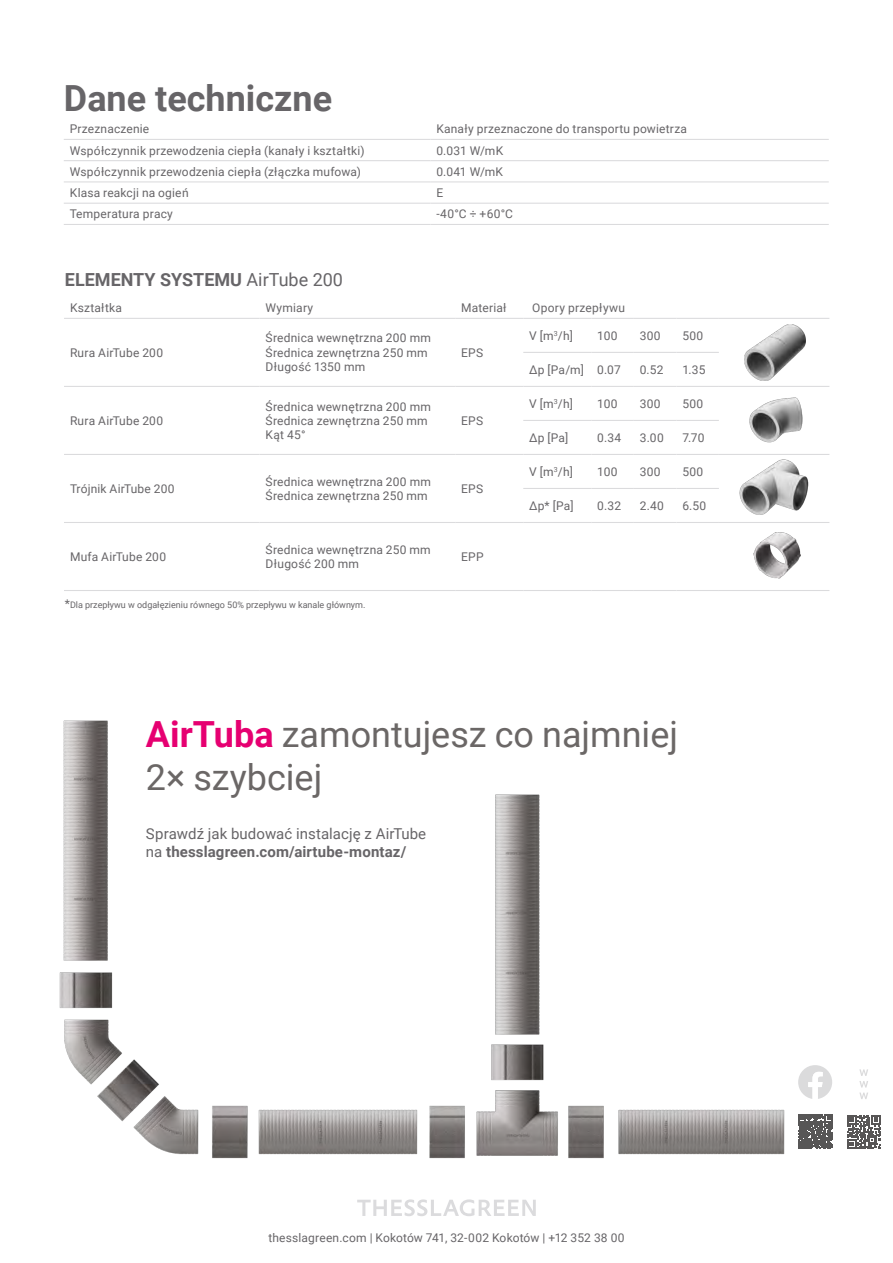
<style>
.page{position:relative;width:893px;height:1263px;background:#fff}
.page>*{position:absolute;margin:0;border:0;box-sizing:border-box;transform-origin:0 0}
.t1{font:36px/43.2px "Roboto";color:#6b6766}
.t2{font:700 36px "Roboto";color:#676568}
.t3{font:700 18px "Roboto";color:#676568}
.t4{font:15px/18px "Roboto";letter-spacing:.005em;color:#676568}
.t5{font:12px/14.4px "Roboto";letter-spacing:.015em;color:#676568}
.t6{font:9px "Roboto";color:#676568}
.s1{font-weight:400}
.s2{font-size:12px}
.s3{font-weight:700;color:#e60071}
.s4{font-weight:700}
</style>
<div class="page">
<svg style="left:357px;top:1199px;width:179px;height:17px"></svg>
<hr style="left:64px;top:318px;width:196px;height:1px;background:#dbdbdd">
<hr style="left:260px;top:318px;width:195px;height:1px;background:#dbdbdd">
<hr style="left:455px;top:318px;width:68px;height:1px;background:#dbdbdd">
<hr style="left:523px;top:318px;width:68px;height:1px;background:#dbdbdd">
<hr style="left:591px;top:318px;width:43px;height:1px;background:#dbdbdd">
<hr style="left:634px;top:318px;width:42px;height:1px;background:#dbdbdd">
<hr style="left:676px;top:318px;width:43px;height:1px;background:#dbdbdd">
<hr style="left:719px;top:318px;width:110px;height:1px;background:#dbdbdd">
<hr style="left:523px;top:352px;width:68px;height:1px;background:#dbdbdd">
<hr style="left:591px;top:352px;width:43px;height:1px;background:#dbdbdd">
<hr style="left:634px;top:352px;width:42px;height:1px;background:#dbdbdd">
<hr style="left:676px;top:352px;width:43px;height:1px;background:#dbdbdd">
<hr style="left:64px;top:386px;width:196px;height:1px;background:#dbdbdd">
<hr style="left:260px;top:386px;width:195px;height:1px;background:#dbdbdd">
<hr style="left:455px;top:386px;width:68px;height:1px;background:#dbdbdd">
<hr style="left:523px;top:386px;width:68px;height:1px;background:#dbdbdd">
<hr style="left:591px;top:386px;width:43px;height:1px;background:#dbdbdd">
<hr style="left:634px;top:386px;width:42px;height:1px;background:#dbdbdd">
<hr style="left:676px;top:386px;width:43px;height:1px;background:#dbdbdd">
<hr style="left:719px;top:386px;width:110px;height:1px;background:#dbdbdd">
<hr style="left:523px;top:420px;width:68px;height:1px;background:#dbdbdd">
<hr style="left:591px;top:420px;width:43px;height:1px;background:#dbdbdd">
<hr style="left:634px;top:420px;width:42px;height:1px;background:#dbdbdd">
<hr style="left:676px;top:420px;width:43px;height:1px;background:#dbdbdd">
<hr style="left:64px;top:454px;width:196px;height:1px;background:#dbdbdd">
<hr style="left:260px;top:454px;width:195px;height:1px;background:#dbdbdd">
<hr style="left:455px;top:454px;width:68px;height:1px;background:#dbdbdd">
<hr style="left:523px;top:454px;width:68px;height:1px;background:#dbdbdd">
<hr style="left:591px;top:454px;width:43px;height:1px;background:#dbdbdd">
<hr style="left:634px;top:454px;width:42px;height:1px;background:#dbdbdd">
<hr style="left:676px;top:454px;width:43px;height:1px;background:#dbdbdd">
<hr style="left:719px;top:454px;width:110px;height:1px;background:#dbdbdd">
<hr style="left:523px;top:488px;width:68px;height:1px;background:#dbdbdd">
<hr style="left:591px;top:488px;width:43px;height:1px;background:#dbdbdd">
<hr style="left:634px;top:488px;width:42px;height:1px;background:#dbdbdd">
<hr style="left:676px;top:488px;width:43px;height:1px;background:#dbdbdd">
<hr style="left:64px;top:522px;width:196px;height:1px;background:#dbdbdd">
<hr style="left:260px;top:522px;width:195px;height:1px;background:#dbdbdd">
<hr style="left:455px;top:522px;width:68px;height:1px;background:#dbdbdd">
<hr style="left:523px;top:522px;width:68px;height:1px;background:#dbdbdd">
<hr style="left:591px;top:522px;width:43px;height:1px;background:#dbdbdd">
<hr style="left:634px;top:522px;width:42px;height:1px;background:#dbdbdd">
<hr style="left:676px;top:522px;width:43px;height:1px;background:#dbdbdd">
<hr style="left:719px;top:522px;width:110px;height:1px;background:#dbdbdd">
<hr style="left:64px;top:590px;width:196px;height:1px;background:#dbdbdd">
<hr style="left:260px;top:590px;width:195px;height:1px;background:#dbdbdd">
<hr style="left:455px;top:590px;width:68px;height:1px;background:#dbdbdd">
<hr style="left:523px;top:590px;width:68px;height:1px;background:#dbdbdd">
<hr style="left:591px;top:590px;width:43px;height:1px;background:#dbdbdd">
<hr style="left:634px;top:590px;width:42px;height:1px;background:#dbdbdd">
<hr style="left:676px;top:590px;width:43px;height:1px;background:#dbdbdd">
<hr style="left:719px;top:590px;width:110px;height:1px;background:#dbdbdd">
<hr style="left:64px;top:160px;width:366px;height:1px;background:#dbdbdd">
<hr style="left:430px;top:160px;width:399px;height:1px;background:#dbdbdd">
<hr style="left:64px;top:181px;width:366px;height:1px;background:#dbdbdd">
<hr style="left:430px;top:181px;width:399px;height:1px;background:#dbdbdd">
<hr style="left:64px;top:203px;width:366px;height:1px;background:#dbdbdd">
<hr style="left:430px;top:203px;width:399px;height:1px;background:#dbdbdd">
<hr style="left:64px;top:224px;width:366px;height:1px;background:#dbdbdd">
<hr style="left:430px;top:224px;width:399px;height:1px;background:#dbdbdd">
<hr style="left:64px;top:139px;width:366px;height:1px;background:#dbdbdd">
<hr style="left:430px;top:139px;width:399px;height:1px;background:#dbdbdd">
<img style="left:745px;top:324px;width:60px;height:56px">
<img style="left:749px;top:397px;width:54px;height:46px">
<img style="left:739px;top:459px;width:70px;height:56px">
<img style="left:753px;top:532px;width:48px;height:47px">
<img style="left:59px;top:720px;width:726px;height:439px">
<svg style="left:798px;top:1065px;width:34px;height:34px"></svg>
<svg style="left:798px;top:1115px;width:34px;height:34px"></svg>
<svg style="left:859px;top:1069px;width:9px;height:30px"></svg>
<svg style="left:847px;top:1115px;width:34px;height:34px"></svg>
<h1 class="t2" style="left:64px;top:73px;width:270px">Dane techniczne</h1>
<p class="t5" style="left:70px;top:121px;width:81px">Przeznaczenie</p>
<p class="t5" style="left:436px;top:121px;width:252px">Kanały przeznaczone do transportu powietrza</p>
<p class="t5" style="left:70px;top:143px;width:296px">Współczynnik przewodzenia ciepła (kanały i kształtki)</p>
<p class="t5" style="left:436px;top:143px;width:68px">0.031 W/mK</p>
<p class="t5" style="left:70px;top:164px;width:293px">Współczynnik przewodzenia ciepła (złączka mufowa)</p>
<p class="t5" style="left:436px;top:164px;width:68px">0.041 W/mK</p>
<p class="t5" style="left:70px;top:185px;width:120px">Klasa reakcji na ogień</p>
<p class="t5" style="left:436px;top:185px;width:8px">E</p>
<p class="t5" style="left:70px;top:206px;width:105px">Temperatura pracy</p>
<p class="t5" style="left:436px;top:206px;width:78px">-40°C ÷ +60°C</p>
<h2 class="t3" style="left:65px;top:267px;width:280px">ELEMENTY SYSTEMU <span class="s1">AirTube 200</span></h2>
<p class="t5" style="left:70px;top:300px;width:53px">Kształtka</p>
<p class="t5" style="left:266px;top:300px;width:49px">Wymiary</p>
<p class="t5" style="left:461px;top:300px;width:47px">Materiał</p>
<p class="t5" style="left:532px;top:300px;width:94px">Opory przepływu</p>
<p class="t5" style="left:70px;top:345px;width:95px">Rura AirTube 200</p>
<p class="t5" style="left:529px;top:328px;width:45px">V [m<sup>3</sup>/h]</p>
<p class="t5" style="left:597px;top:328px;width:22px">100</p>
<p class="t5" style="left:640px;top:328px;width:22px">300</p>
<p class="t5" style="left:682px;top:328px;width:22px">500</p>
<p class="t5" style="left:529px;top:362px;width:93px">∆p [Pa/m] 0.07</p>
<p class="t5" style="left:640px;top:362px;width:25px">0.52</p>
<p class="t5" style="left:682px;top:362px;width:25px">1.35</p>
<p class="t5" style="left:266px;top:331px;width:167px">Średnica wewnętrzna 200 mm<br>Średnica zewnętrzna 250 mm<br>Długość 1350 mm</p>
<p class="t5" style="left:461px;top:345px;width:24px">EPS</p>
<p class="t5" style="left:70px;top:413px;width:95px">Rura AirTube 200</p>
<p class="t5" style="left:266px;top:399px;width:167px">Średnica wewnętrzna 200 mm<br>Średnica zewnętrzna 250 mm<br>Kąt 45°</p>
<p class="t5" style="left:461px;top:413px;width:24px">EPS</p>
<p class="t5" style="left:70px;top:481px;width:106px">Trójnik AirTube 200</p>
<p class="t5" style="left:266px;top:474px;width:167px">Średnica wewnętrzna 200 mm<br>Średnica zewnętrzna 250 mm</p>
<p class="t5" style="left:461px;top:481px;width:24px">EPS</p>
<p class="t5" style="left:70px;top:549px;width:98px">Mufa AirTube 200</p>
<p class="t5" style="left:266px;top:542px;width:167px">Średnica wewnętrzna 250 mm<br>Długość 200 mm</p>
<p class="t5" style="left:461px;top:549px;width:24px">EPP</p>
<p class="t6" style="left:65px;top:598px;width:302px"><span class="s2">*</span>Dla przepływu w odgałęzieniu równego 50% przepływu w kanale głównym.</p>
<p class="t5" style="left:529px;top:396px;width:45px">V [m<sup>3</sup>/h]</p>
<p class="t5" style="left:597px;top:396px;width:22px">100</p>
<p class="t5" style="left:640px;top:396px;width:22px">300</p>
<p class="t5" style="left:682px;top:396px;width:22px">500</p>
<p class="t5" style="left:529px;top:430px;width:41px">∆p [Pa]</p>
<p class="t5" style="left:597px;top:430px;width:26px">0.34</p>
<p class="t5" style="left:640px;top:430px;width:25px">3.00</p>
<p class="t5" style="left:682px;top:430px;width:24px">7.70</p>
<p class="t5" style="left:529px;top:464px;width:45px">V [m<sup>3</sup>/h]</p>
<p class="t5" style="left:597px;top:464px;width:22px">100</p>
<p class="t5" style="left:640px;top:464px;width:22px">300</p>
<p class="t5" style="left:682px;top:464px;width:22px">500</p>
<p class="t5" style="left:529px;top:498px;width:46px">∆p* [Pa]</p>
<p class="t5" style="left:597px;top:498px;width:25px">0.32</p>
<p class="t5" style="left:640px;top:498px;width:26px">2.40</p>
<p class="t5" style="left:682px;top:498px;width:25px">6.50</p>
<h1 class="t1" style="left:146px;top:711px;width:538px"><span class="s3">AirTuba</span> zamontujesz co najmniej  <br>2× szybciej</h1>
<p class="t4" style="left:146px;top:824px;width:282px">Sprawdź jak budować instalację z AirTube na <span class="s4">thesslagreen.com/airtube-montaz/</span></p>
<p class="t5" style="left:268px;top:1230px;width:358px">thesslagreen.com | Kokotów 741, 32-002 Kokotów | +12 352 38 00</p>
</div>
